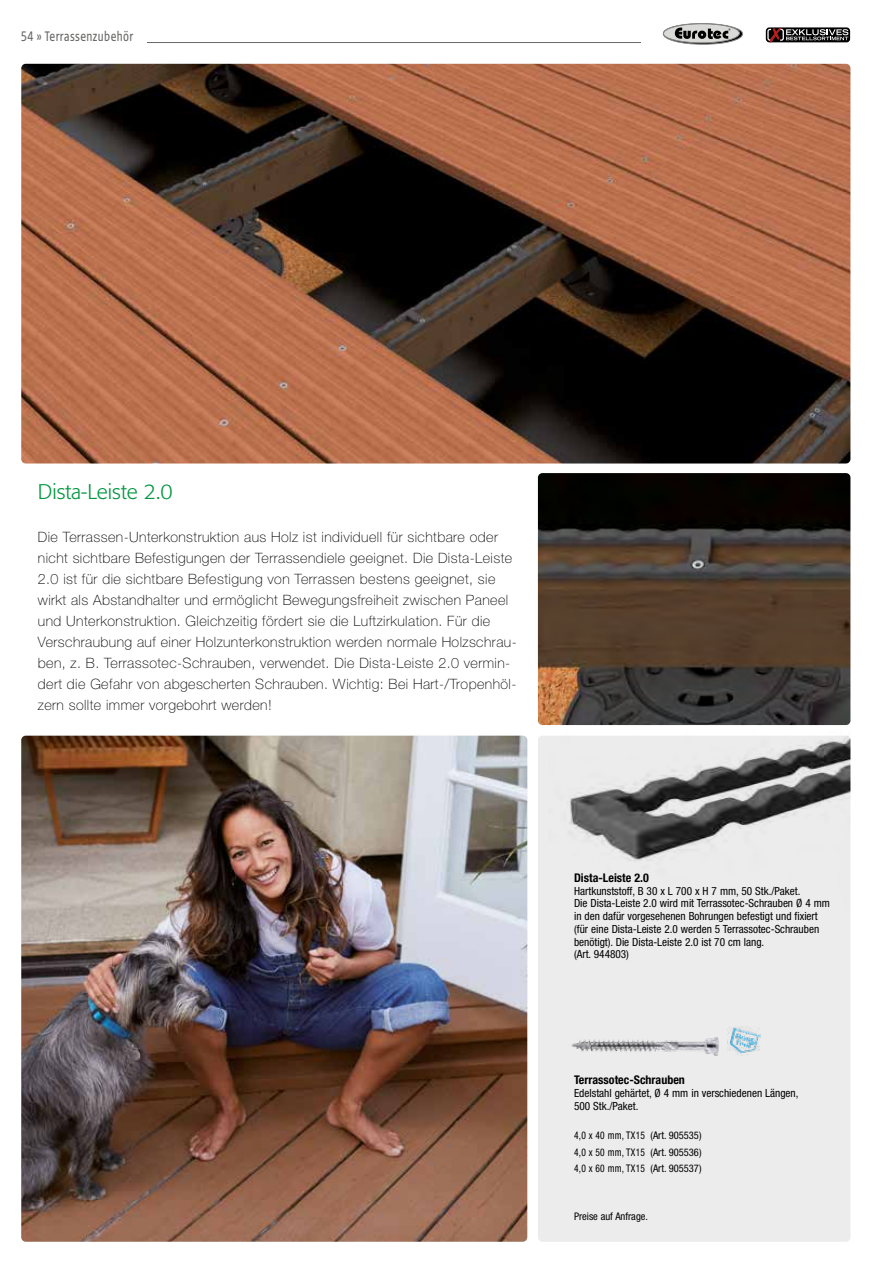
<style>
.page{position:relative;width:893px;height:1263px;background:#fff}
.page>*{position:absolute;margin:0;border:0;box-sizing:border-box;transform-origin:0 0}
.t1{font:300 21px "Formata Std";color:#009640}
.t2{font:15px "Hagebau Condensed";letter-spacing:.03em;color:#686867;scale:.9 1}
.t3{font:100 14.25px/21px "Helvetica Neue LT Pro";letter-spacing:.03em;color:#000}
.t4{font:700 condensed 12px "Helvetica Neue LT Pro";color:#000}
.t5{font:condensed 11.25px/12.8px "Helvetica Neue LT Pro";color:#000}
.t6{font:condensed 10.5px/16.5px "Helvetica Neue LT Pro";color:#000;text-align:justify;scale:.9 1}
.t7{font:condensed 10.5px "Helvetica Neue LT Pro";color:#000}
</style>
<div class="page">
<hr style="left:90px;top:42px;width:760px;height:1px;background:#686867">
<div style="left:538px;top:736px;width:312px;height:506px;background:#ececec;border-radius:4px"></div>
<img style="left:21px;top:64px;width:829px;height:399px">
<img style="left:538px;top:473px;width:312px;height:252px">
<img style="left:549px;top:707px;width:301px;height:154px">
<img style="left:571px;top:1037px;width:148px;height:19px">
<img style="left:728px;top:1027px;width:32px;height:29px">
<img style="left:21px;top:736px;width:506px;height:506px">
<div style="left:641px;top:21px;width:231px;height:28px;background:#fff"></div>
<svg style="left:766px;top:27px;width:84px;height:15px"></svg>
<svg style="left:767px;top:28px;width:81px;height:15px"></svg>
<svg style="left:663px;top:23px;width:79px;height:21px"></svg>
<div style="left:663px;top:24px;width:76px;height:19px;background:#dadad9;border-radius:50%"></div>
<div style="left:663px;top:24px;width:77px;height:19px;border:1px solid #878786;border-radius:50%"></div>
<div style="left:663px;top:23px;width:80px;height:21px;border:1px solid #878786;border-radius:50%"></div>
<svg style="left:675px;top:28px;width:55px;height:11px"></svg>
<div style="left:21px;top:21px;width:126px;height:28px;background:#fff"></div>
<p class="t2" style="left:21px;top:28px;width:126px">54 » Terrassenzubehör</p>
<h1 class="t1" style="left:38px;top:480px;width:136px">Dista-Leiste 2.0</h1>
<p class="t3" style="left:38px;top:527px;width:480px">Die Terrassen-Unterkonstruktion aus Holz ist individuell für sichtbare oder nicht sichtbare Befestigungen der Terrassendiele geeignet. Die Dista-Leiste 2.0 ist für die sichtbare Befestigung von Terrassen bestens geeignet, sie wirkt als Abstandhalter und ermöglicht Bewegungsfreiheit zwischen Paneel und Unterkonstruktion. Gleichzeitig fördert sie die Luftzirkulation. Für die Verschraubung auf einer Holzunterkonstruktion werden normale Holzschrau&shy;ben, z. B. Terrassotec-Schrauben, verwendet. Die Dista-Leiste 2.0 vermin&shy;dert die Gefahr von abgescherten Schrauben. Wichtig: Bei Hart-/Tropenhöl&shy;zern sollte immer vorgebohrt werden!</p>
<p class="t4" style="left:574px;top:870px;width:76px">Dista-Leiste 2.0</p>
<p class="t5" style="left:574px;top:884px;width:257px">Hartkunststoff, B 30 x L 700 x H 7 mm, 50 Stk./Paket.<br>Die Dista-Leiste 2.0 wird mit Terrassotec-Schrauben Ø 4 mm in den dafür vorgesehenen Bohrungen befestigt und fixiert (für eine Dista-Leiste 2.0 werden 5 Terrassotec-Schrauben benötigt). Die Dista-Leiste 2.0 ist 70 cm lang.<br>(Art. 944803)</p>
<p class="t4" style="left:574px;top:1073px;width:112px">Terrassotec-Schrauben</p>
<p class="t5" style="left:574px;top:1086px;width:226px">Edelstahl gehärtet, Ø 4 mm in verschiedenen Längen,<br>500 Stk./Paket.</p>
<p class="t6" style="left:574px;top:1127px;width:143px">4,0 x 40 mm, TX15 (Art. 905535)<br>4,0 x 50 mm, TX15 (Art. 905536)<br>4,0 x 60 mm, TX15 (Art. 905537)</p>
<p class="t7" style="left:574px;top:1210px;width:76px">Preise auf Anfrage.</p>
</div>
